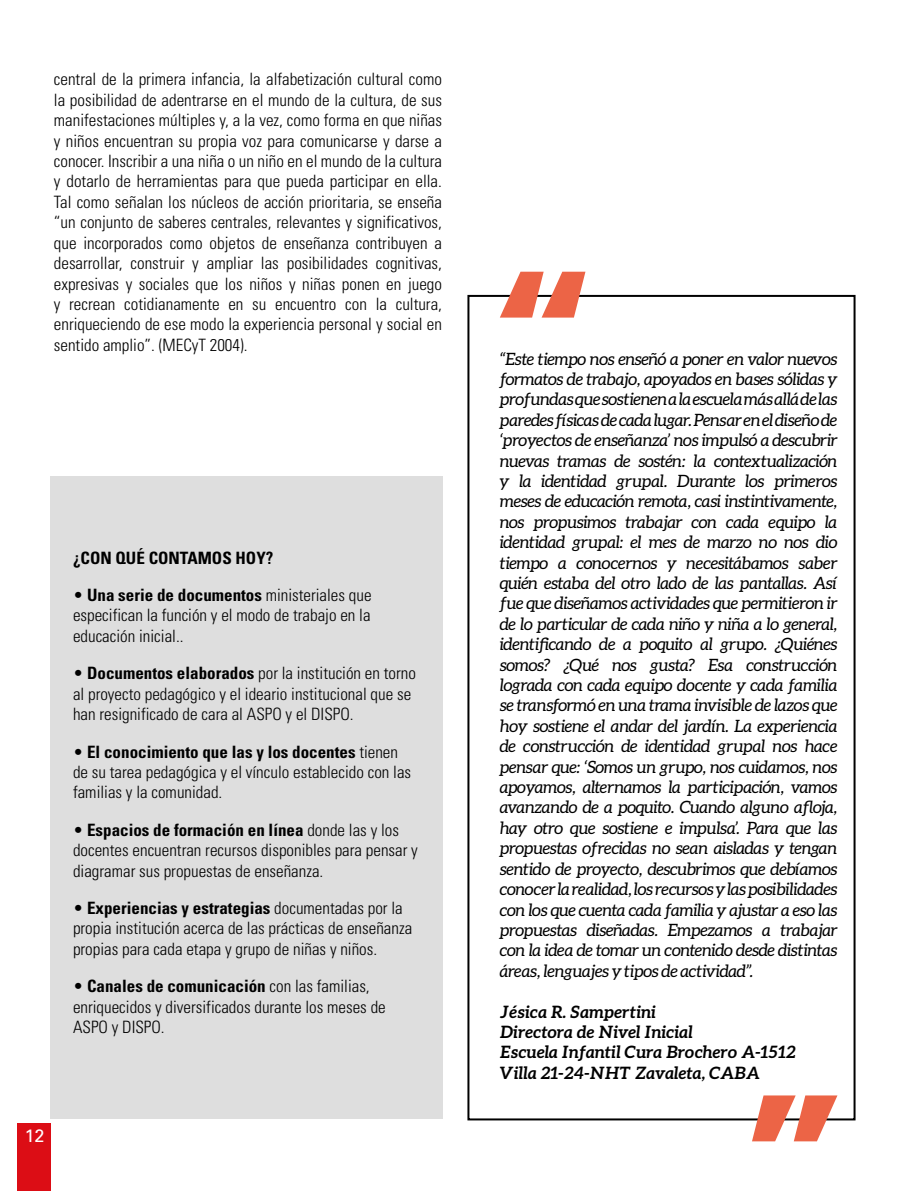
<style>
.page{position:relative;width:908px;height:1191px;background:#fff}
.page>*{position:absolute;margin:0;border:0;box-sizing:border-box;transform-origin:0 0}
.t1{font:18px "Univers";color:#fff}
.t2{font:300 condensed 17px/20.4px "Univers";color:#000}
.t3{font:italic 17px/20.4px "Aleo";letter-spacing:-.025em;color:#000;text-align:justify}
.t4{font:italic 700 17px/20.4px "Aleo";color:#000}
.t5{font:700 condensed 17px "Univers";color:#000}
.s1{font-weight:700}
</style>
<div class="page">
<div style="left:17px;top:1123px;width:33px;height:68px;background:#dc0d15"></div>
<div style="left:50px;top:476px;width:392px;height:643px;background:#dedede"></div>
<div style="left:467px;top:295px;width:388px;height:825px;border:2px solid #000"></div>
<svg style="left:499px;top:272px;width:86px;height:45px"></svg>
<svg style="left:751px;top:1095px;width:86px;height:46px"></svg>
<p class="t2" style="left:54px;top:69px;width:389px;text-align:justify">central de la primera infancia, la alfabetización cultural como la posibilidad de adentrarse en el mundo de la cultura, de sus manifestaciones múltiples y, a la vez, como forma en que niñas y niños encuentran su propia voz para comunicarse y darse a conocer. Inscribir a una niña o un niño en el mundo de la cultura y dotarlo de herramientas para que pueda participar en ella.<br>Tal como señalan los núcleos de acción prioritaria, se enseña “un conjunto de saberes centrales, relevantes y significativos, que incorporados como objetos de enseñanza contribuyen a desarrollar, construir y ampliar las posibilidades cognitivas, expresivas y sociales que los niños y niñas ponen en juego y recrean cotidianamente en su encuentro con la cultura, enriqueciendo de ese modo la experiencia personal y social en sentido amplio”. (MECyT 2004).</p>
<p class="t5" style="left:73px;top:547px;width:202px">¿CON QUÉ CONTAMOS HOY?</p>
<p class="t2" style="left:73px;top:585px;width:300px;text-align:justify">• <span class="s1">Una serie de documentos</span> ministeriales que especifican la función y el modo de trabajo en la educación inicial..</p>
<p class="t2" style="left:73px;top:663px;width:344px">• <span class="s1">Documentos elaborados</span> por la institución en torno al proyecto pedagógico y el ideario institucional que se han resignificado de cara al ASPO y el DISPO.</p>
<p class="t2" style="left:73px;top:741px;width:339px">• <span class="s1">El conocimiento que las y los docentes</span> tienen de su tarea pedagógica y el vínculo establecido con las familias y la comunidad.</p>
<p class="t2" style="left:73px;top:819px;width:346px">• <span class="s1">Espacios de formación en línea</span> donde las y los docentes encuentran recursos disponibles para pensar y diagramar sus propuestas de enseñanza.</p>
<p class="t2" style="left:73px;top:897px;width:340px">• <span class="s1">Experiencias y estrategias</span> documentadas por la propia institución acerca de las prácticas de enseñanza propias para cada etapa y grupo de niñas y niños.</p>
<p class="t2" style="left:73px;top:976px;width:314px">• <span class="s1">Canales de comunicación</span> con las familias, enriquecidos y diversificados durante los meses de<br>ASPO y DISPO.</p>
<p class="t1" style="left:25px;top:1125px;width:21px">12</p>
<p class="t3" style="left:499px;top:348px;width:339px">“Este tiempo nos enseñó a poner en valor nuevos formatos de trabajo, apoyados en bases sólidas y profundas que sostienen a la escuela más allá de las paredes físicas de cada lugar. Pensar en el diseño de ‘proyectos de enseñanza’ nos impulsó a descubrir nuevas tramas de sostén: la contextualización y la identidad grupal. Durante los primeros meses de educación remota, casi instintivamente, nos propusimos trabajar con cada equipo la identidad grupal: el mes de marzo no nos dio tiempo a conocernos y necesitábamos saber quién estaba del otro lado de las pantallas. Así fue que diseñamos actividades que permitieron ir de lo particular de cada niño y niña a lo general, identificando de a poquito al grupo. ¿Quiénes somos? ¿Qué nos gusta? Esa construcción lograda con cada equipo docente y cada familia se transformó en una trama invisible de lazos que hoy sostiene el andar del jardín. La experiencia de construcción de identidad grupal nos hace pensar que: ‘Somos un grupo, nos cuidamos, nos apoyamos, alternamos la participación, vamos avanzando de a poquito. Cuando alguno afloja, hay otro que sostiene e impulsa’. Para que las propuestas ofrecidas no sean aisladas y tengan sentido de proyecto, descubrimos que debíamos conocer la realidad, los recursos y las posibilidades con los que cuenta cada familia y ajustar a eso las propuestas diseñadas. Empezamos a trabajar con la idea de tomar un contenido desde distintas áreas, lenguajes y tipos de actividad”.</p>
<p class="t4" style="left:499px;top:1001px;width:297px">Jésica R. Sampertini<br>Directora de Nivel Inicial<br>Escuela Infantil Cura Brochero A-1512<br>Villa 21-24-NHT Zavaleta, CABA</p>
</div>
